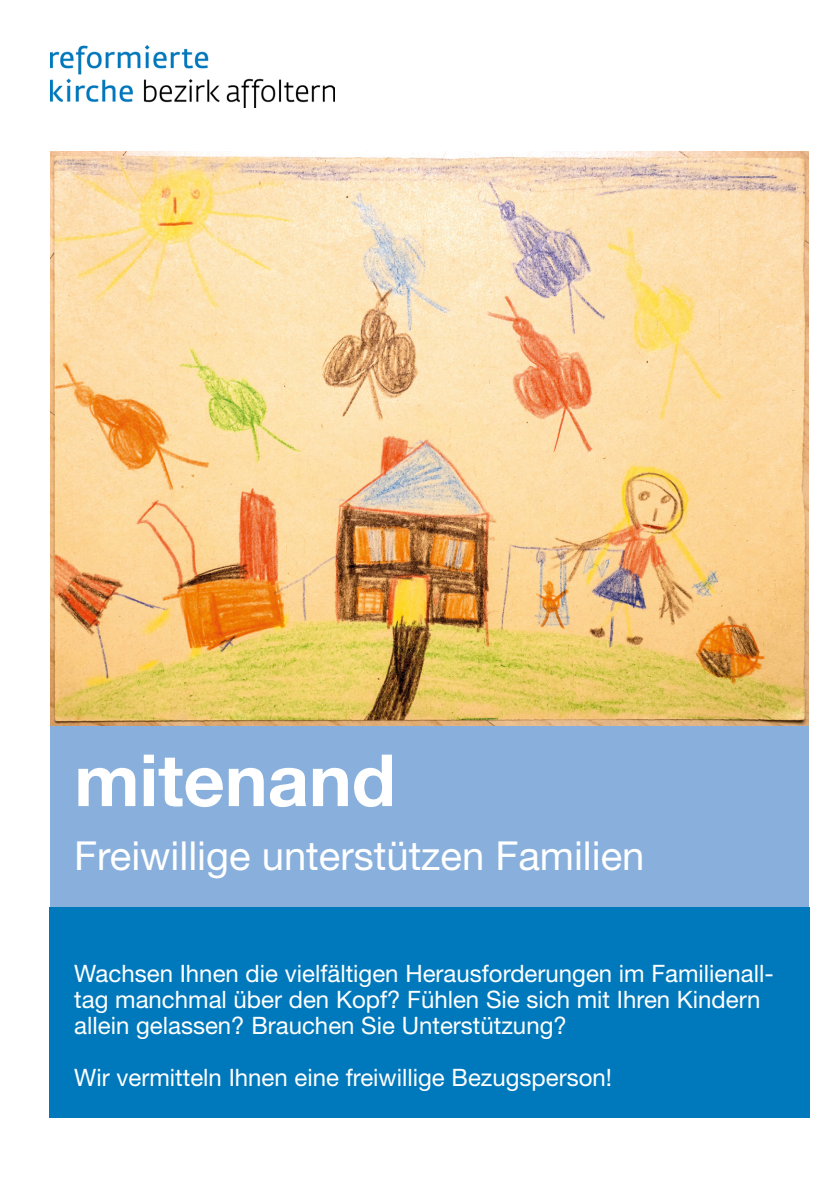
<style>
.page{position:relative;width:840px;height:1191px;background:#fff}
.page>*{position:absolute;margin:0;border:0;box-sizing:border-box;transform-origin:0 0}
.t1{font:700 72px "Helvetica Neue LT Pro";color:#fff}
.t2{font:40px "Helvetica Neue LT Pro";color:#fff}
.t3{font:24px/26px "Helvetica Neue LT Pro";color:#fff}
</style>
<div class="page">
<div style="left:50px;top:722px;width:758px;height:185px;background:#89b0dc"></div>
<div style="left:50px;top:907px;width:758px;height:210px;background:#0079bc"></div>
<img style="left:50px;top:152px;width:758px;height:573px">
<img style="left:50px;top:45px;width:284px;height:62px">
<h1 class="t1" style="left:74px;top:735px;width:323px">mitenand</h1>
<h2 class="t2" style="left:74px;top:831px;width:571px">Freiwillige unterstützen Familien</h2>
<p class="t3" style="left:74px;top:960px;width:700px">Wachsen Ihnen die vielfältigen Herausforderungen im Familienall&shy;tag manchmal über den Kopf? Fühlen Sie sich mit Ihren Kindern allein gelassen? Brauchen Sie Unterstützung?</p>
<p class="t3" style="left:74px;top:1064px;width:539px">Wir vermitteln Ihnen eine freiwillige Bezugsperson!</p>
</div>
